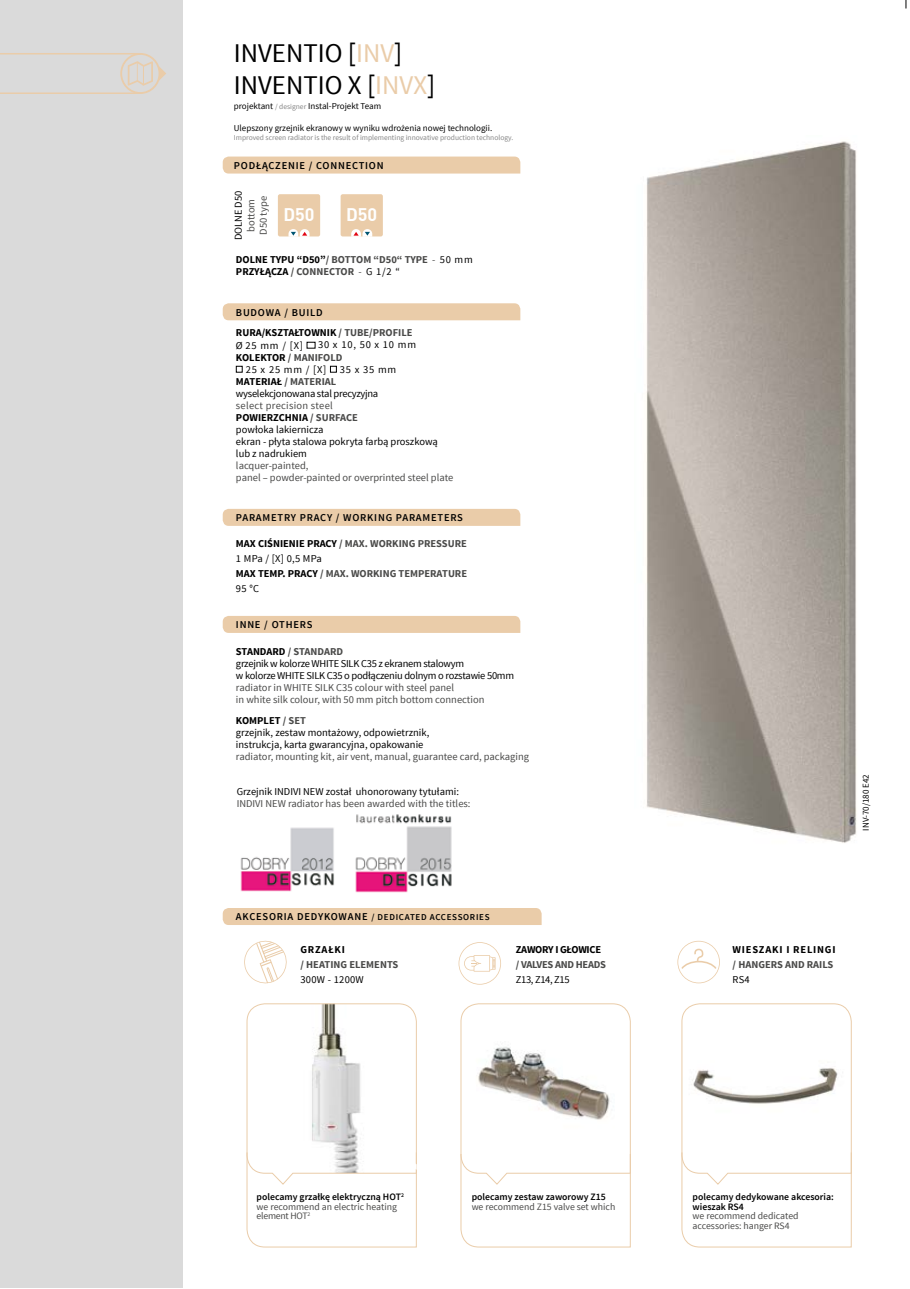
<style>
.page{position:relative;width:910px;height:1289px;background:#fff}
.page>*{position:absolute;margin:0;border:0;box-sizing:border-box;transform-origin:0 0}
.t1{font:27px/32.4px "Source Sans Pro";color:#000}
.t2{font:17.85px "DIN Bold";color:#fff}
.t3{font:10.5px/12px "Source Sans Pro";color:#000}
.t4{font:10.5px/12px "Source Sans Pro";color:#4a4a49}
.t5{font:700 10.5px/15px "Source Sans Pro";color:#4a4a49}
.t6{font:10.5px/12px "Source Sans Pro";letter-spacing:-.025em;color:#000}
.t7{font:600 10.5px "Source Sans Pro";letter-spacing:.075em;color:#000}
.t8{font:700 10.5px/12px "Source Sans Pro";color:#000}
.t9{font:700 10.5px "Source Sans Pro";letter-spacing:.075em;color:#000}
.t10{font:700 10.5px "Source Sans Pro";letter-spacing:-.025em;color:#4a4a49}
.t11{font:700 10.5px "Source Sans Pro";letter-spacing:-.025em;color:#000}
.t12{font:10.5px "Source Sans Pro";letter-spacing:-.03em;color:#000}
.t13{font:10.5px "Source Sans Pro";letter-spacing:.025em;color:#000}
.t14{font:9.75px/9.8px "Source Sans Pro";color:#4a4a49}
.t15{font:600 9.75px/9.8px "Source Sans Pro";color:#000}
.t16{font:9px "Source Sans Pro";color:#000}
.t17{font:600 9px "Source Sans Pro";letter-spacing:.075em;color:#000}
.t18{font:7.5px "Source Sans Pro";color:#878787}
.s1{color:#eacca9}
.s2{font-size:7.5px;color:#878787}
.s3{color:#000}
.s4{font-weight:400}
.s5{font-weight:400;color:#000}
.s6{color:#4a4a49}
.s7{font-weight:700}
.s8{font-weight:700;color:#4a4a49}
.s9{font-size:10.5px}
.s10{font-weight:600;color:#000}
</style>
<div class="page">
<div style="left:0;top:0;width:183px;height:1287px;background:#dadada"></div>
<hr style="left:0;top:53px;width:141px;height:1px;background:#eacca9">
<hr style="left:0;top:92px;width:141px;height:2px;background:#eacca9">
<svg style="left:120px;top:53px;width:46px;height:41px"></svg>
<div style="left:223px;top:303px;width:297px;height:17px;background:#eacca9"></div>
<div style="left:223px;top:509px;width:297px;height:17px;background:#eacca9"></div>
<div style="left:223px;top:616px;width:297px;height:17px;background:#eacca9"></div>
<div style="left:223px;top:156px;width:297px;height:17px;background:#eacca9"></div>
<img style="left:646px;top:141px;width:211px;height:702px">
<div style="left:278px;top:194px;width:42px;height:42px;background:#eacca9;border-radius:2px"></div>
<svg style="left:288px;top:229px;width:22px;height:8px"></svg>
<div style="left:341px;top:194px;width:42px;height:42px;background:#eacca9;border-radius:2px"></div>
<svg style="left:351px;top:229px;width:21px;height:8px"></svg>
<div style="left:223px;top:908px;width:319px;height:17px;background:#eacca9"></div>
<svg style="left:459px;top:942px;width:42px;height:42px"></svg>
<svg style="left:677px;top:940px;width:43px;height:43px"></svg>
<svg style="left:460px;top:1003px;width:171px;height:244px"></svg>
<svg style="left:681px;top:1003px;width:171px;height:244px"></svg>
<div style="left:236px;top:366px;width:7px;height:6px;border:1px solid #000"></div>
<div style="left:330px;top:366px;width:7px;height:6px;border:1px solid #000"></div>
<svg style="left:244px;top:940px;width:43px;height:44px"></svg>
<svg style="left:246px;top:1003px;width:171px;height:244px"></svg>
<img style="left:240px;top:827px;width:94px;height:65px">
<img style="left:355px;top:814px;width:97px;height:79px">
<h1 class="t1" style="left:234px;top:37px;width:203px">INVENTIO [<span class="s1">INV</span>]<br>INVENTIO X [<span class="s1">INVX</span>]</h1>
<p class="t16" style="left:234px;top:100px;width:149px">projektant <span class="s2">/ designer</span> Instal-Projekt Team</p>
<p class="t16" style="left:234px;top:123px;width:260px">Ulepszony grzejnik ekranowy w wyniku wdrożenia nowej technologii.</p>
<p class="t18" style="left:234px;top:133px;width:281px">Improved screen radiator is the result of implementing innovative production technology.</p>
<p class="t7" style="left:234px;top:159px;width:151px">PODŁĄCZENIE / CONNECTION</p>
<p class="t3" style="left:232px;top:240px;width:51px;rotate:-90deg">DOLNE D50</p>
<p class="t4" style="left:245px;top:235px;width:40px;line-height:12.6px;rotate:-90deg">bottom<br>D50 type</p>
<h2 class="t2" style="left:283px;top:203px;width:33px">D50</h2>
<h2 class="t2" style="left:346px;top:203px;width:33px">D50</h2>
<p class="t5" style="left:236px;top:254px;width:238px;line-height:12px"><span class="s3">DOLNE TYPU “D50”</span>/ BOTTOM “D50“ TYPE <span class="s4">-</span> <span class="s5">50 mm<br></span><span class="s3">PRZYŁĄCZA</span> / CONNECTOR <span class="s4">-</span> <span class="s5">G 1/2 “</span></p>
<p class="t7" style="left:236px;top:306px;width:88px">BUDOWA / BUILD</p>
<p class="t8" style="left:236px;top:327px;width:178px">RURA/KSZTAŁTOWNIK <span class="s6">/ TUBE/PROFILE<br></span><span class="s4">Ø 25 mm / [X]</span></p>
<p class="t3" style="left:318px;top:339px;width:100px">30 x 10, 50 x 10 mm</p>
<p class="t5" style="left:236px;top:350px;width:108px"><span class="s3">KOLEKTOR</span> / MANIFOLD</p>
<p class="t3" style="left:246px;top:363px;width:82px">25 x 25 mm / [X]</p>
<p class="t3" style="left:340px;top:363px;width:58px">35 x 35 mm</p>
<p class="t6" style="left:236px;top:375px;width:144px"><span class="s7">MATERIAŁ</span> <span class="s8">/ MATERIAL </span>wyselekcjonowana stal precyzyjna</p>
<p class="t3" style="left:236px;top:399px;width:203px"><span class="s6">select precision steel<br></span><span class="s7">POWIERZCHNIA</span> <span class="s8">/ SURFACE<br></span>powłoka lakiernicza<br>ekran - płyta stalowa pokryta farbą proszkową lub z nadrukiem</p>
<p class="t4" style="left:236px;top:459px;width:219px">lacquer-painted,<br>panel – powder-painted or overprinted steel plate</p>
<p class="t7" style="left:236px;top:511px;width:229px">PARAMETRY PRACY / WORKING PARAMETERS</p>
<p class="t5" style="left:236px;top:536px;width:233px"><span class="s3">MAX CIŚNIENIE PRACY</span> / MAX. WORKING PRESSURE<br><span class="s5">1 MPa / [X] 0,5 MPa<br></span><span class="s3">MAX TEMP. PRACY</span> / MAX. WORKING TEMPERATURE<br><span class="s5">95 °C</span></p>
<p class="t7" style="left:236px;top:618px;width:78px">INNE / OTHERS</p>
<p class="t6" style="left:236px;top:646px;width:280px"><span class="s7">STANDARD</span> <span class="s8">/ STANDARD<br></span>grzejnik w kolorze WHITE SILK C35 z ekranem stalowym<br>w kolorze WHITE SILK C35 o podłączeniu dolnym o rozstawie 50mm</p>
<p class="t4" style="left:236px;top:682px;width:250px">radiator in WHITE SILK C35 colour with steel panel<br>in white silk colour, with 50 mm pitch bottom connection</p>
<p class="t3" style="left:236px;top:714px;width:195px"><span class="s7">KOMPLET</span> <span class="s8">/ SET<br></span>grzejnik, zestaw montażowy, odpowietrznik, instrukcja, karta gwarancyjna, opakowanie</p>
<p class="t4" style="left:236px;top:750px;width:295px">radiator, mounting kit, air vent, manual, guarantee card, packaging</p>
<p class="t3" style="left:237px;top:785px;width:224px">Grzejnik INDIVI NEW został uhonorowany tytułami:</p>
<p class="t4" style="left:237px;top:797px;width:235px">INDIVI NEW radiator has been awarded with the titles:</p>
<p class="t17" style="left:236px;top:911px;width:255px"><span class="s9">AKCESORIA DEDYKOWANE</span> / DEDICATED ACCESSORIES</p>
<p class="t9" style="left:300px;top:943px;width:46px">GRZAŁKI</p>
<p class="t5" style="left:300px;top:957px;width:99px">/ HEATING ELEMENTS</p>
<p class="t13" style="left:300px;top:973px;width:65px">300W - 1200W</p>
<p class="t11" style="left:516px;top:943px;width:87px">ZAWORY I GŁOWICE</p>
<p class="t10" style="left:516px;top:958px;width:92px">/ VALVES AND HEADS</p>
<p class="t12" style="left:516px;top:973px;width:55px">Z13, Z14, Z15</p>
<p class="t16" style="left:860px;top:830px;width:58px;rotate:-90deg">INV-70/180 E42</p>
<p class="t9" style="left:733px;top:943px;width:104px">WIESZAKI I RELINGI</p>
<p class="t5" style="left:733px;top:957px;width:102px">/ HANGERS AND RAILS</p>
<p class="t3" style="left:733px;top:974px;width:19px">RS4</p>
<p class="t14" style="left:257px;top:1191px;width:149px"><span class="s10">polecamy grzałkę elektryczną HOT</span><sup>2 </sup>we recommend an electric heating element HOT<sup>2</sup></p>
<p class="t15" style="left:472px;top:1191px;width:136px">polecamy zestaw zaworowy Z15</p>
<p class="t14" style="left:472px;top:1201px;width:145px">we recommend Z15 valve set which</p>
<p class="t15" style="left:693px;top:1191px;width:143px">polecamy dedykowane akcesoria: wieszak RS4</p>
<p class="t14" style="left:693px;top:1211px;width:107px">we recommend dedicated accessories: hanger RS4</p>
</div>
